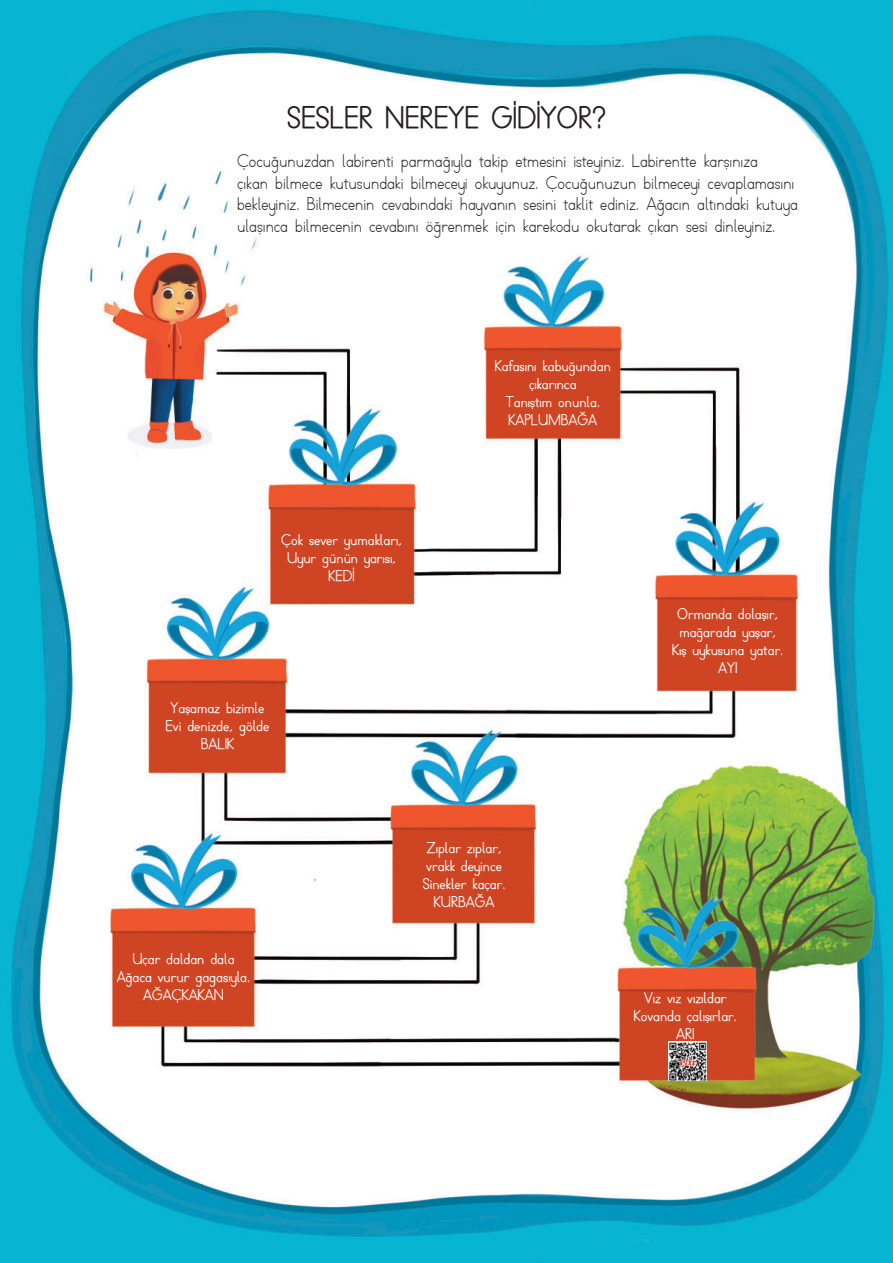
<style>
.page{position:relative;width:893px;height:1263px;background:#fff}
.page>*{position:absolute;margin:0;border:0;box-sizing:border-box;transform-origin:0 0}
.t1{font:700 30px "TTKB Dik Temel Abece";color:#231f20}
.t2{font:18px/21.6px "TTKB Dik Temel Abece";color:#231f20}
.t3{font:700 15px/18px "TTKB Dik Temel Abece";color:#fff;text-align:center}
</style>
<div class="page">
<img style="left:0;top:0;width:893px;height:1263px">
<img style="left:669px;top:1042px;width:38px;height:38px">
<h1 class="t1" style="left:287px;top:99px;width:320px">SESLER NEREYE GİDİYOR?</h1>
<p class="t2" style="left:237px;top:150px;width:562px">Çocuğunuzdan labirenti parmağıyla takip etmesini isteyiniz. Labirentte karşınıza<br>çıkan bilmece kutusundaki bilmeceyi okuyunuz. Çocuğunuzun bilmeceyi cevaplamasını bekleyiniz. Bilmecenin cevabındaki hayvanın sesini taklit ediniz. Ağacın altındaki kutuya ulaşınca bilmecenin cevabını öğrenmek için karekodu okutarak çıkan sesi dinleyiniz.</p>
<p class="t3" style="left:495px;top:358px;width:118px">Kafasını kabuğundan çıkarınca<br>Tanıştım onunla.<br>KAPLUMBAĞA</p>
<p class="t3" style="left:281px;top:531px;width:122px">Çok sever yumakları,<br>Uyur günün yarısı,<br>KEDİ</p>
<p class="t3" style="left:166px;top:699px;width:105px">Yaşamaz bizimle<br>Evi denizde, gölde<br>BALIK</p>
<p class="t3" style="left:117px;top:950px;width:135px">Uçar daldan dala<br>Ağaca vurur gagasıyla.<br>AĞAÇKAKAN</p>
<p class="t3" style="left:423px;top:839px;width:84px">Zıplar zıplar, vrakk deyince<br>Sinekler kaçar.<br>KURBAĞA</p>
<p class="t3" style="left:672px;top:605px;width:113px">Ormanda dolaşır, mağarada yaşar,<br>Kış uykusuna yatar.<br>AYI</p>
<p class="t3" style="left:634px;top:989px;width:105px">Vız vız vızıldar<br>Kovanda çalışırlar.<br>ARI</p>
</div>
